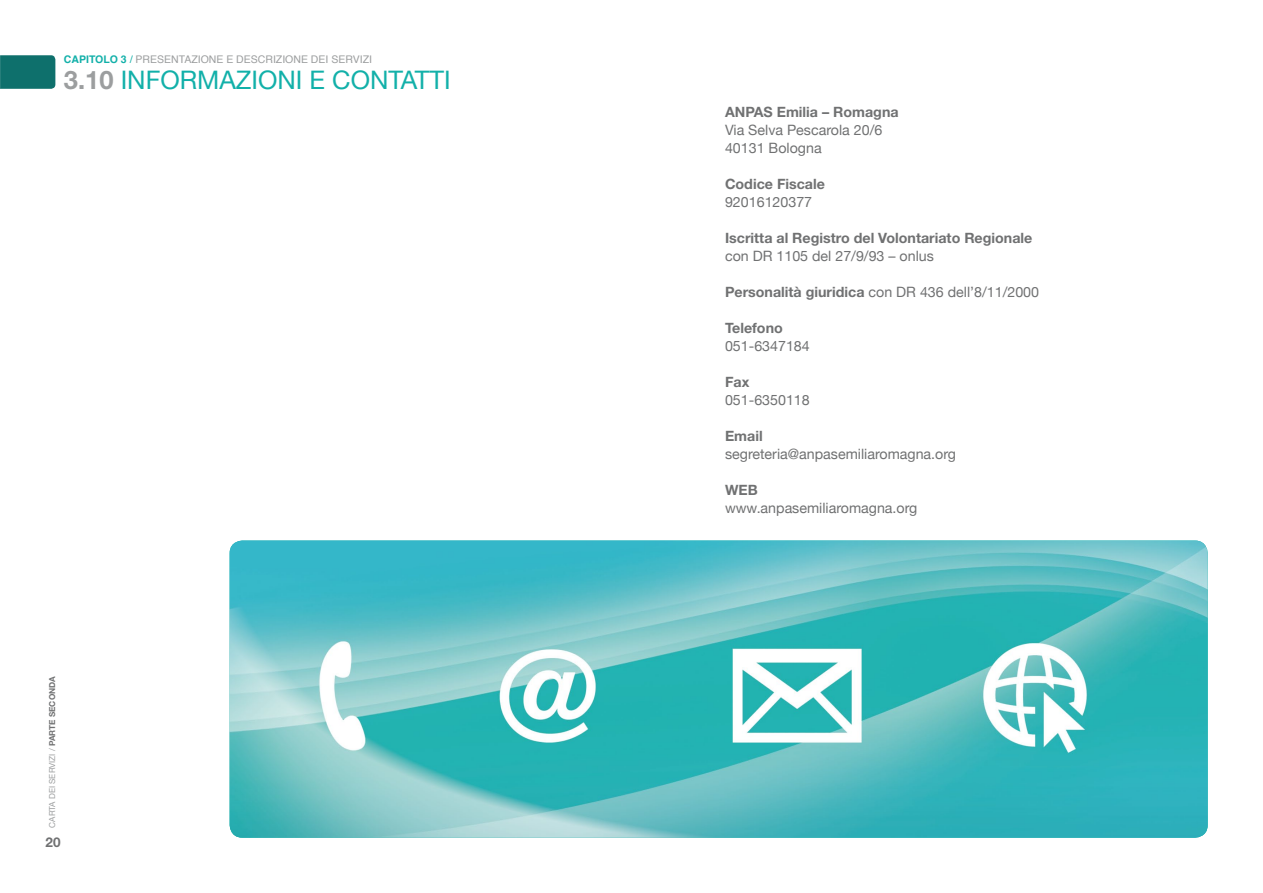
<style>
.page{position:relative;width:1263px;height:893px;background:#fff}
.page>*{position:absolute;margin:0;border:0;box-sizing:border-box;transform-origin:0 0}
.t1{font:25.5px "Helvetica Neue";color:#12b0a9}
.t2{font:14.25px/18px "Helvetica Neue";color:#707172}
.t3{font:700 14.25px "Helvetica Neue";color:#707172}
.t4{font:700 13.5px "Helvetica Neue LT Std";color:#707172}
.t5{font:10.5px "Helvetica";color:#9c9e9f}
.t6{font:8.25px "Helvetica Neue";color:#9c9e9f}
.s1{font-weight:700;color:#12b0a9}
.s2{color:#12b0a9}
.s3{font-weight:700;color:#9c9e9f}
.s4{font-weight:700;color:#707172}
.s5{font-weight:700}
</style>
<div class="page">
<img style="left:230px;top:540px;width:978px;height:298px">
<svg style="left:0;top:55px;width:55px;height:34px;background:#12726e"></svg>
<p class="t5" style="left:64px;top:51px;width:310px"><span class="s1">CAPITOLO 3</span> <span class="s2">/</span> PRESENTAZIONE E DESCRIZIONE DEI SERVIZI</p>
<h1 class="t1" style="left:64px;top:64px;width:388px"><span class="s3">3.10</span> INFORMAZIONI E CONTATTI</h1>
<p class="t6" style="left:47px;top:827px;width:153px;rotate:-90deg">CARTA DEI SERVIZI / <span class="s4">PARTE SECONDA</span></p>
<p class="t4" style="left:45px;top:834px;width:17px">20</p>
<p class="t3" style="left:725px;top:103px;width:175px">ANPAS Emilia – Romagna</p>
<p class="t2" style="left:725px;top:121px;width:159px">Via Selva Pescarola 20/6<br>40131 Bologna</p>
<p class="t3" style="left:725px;top:175px;width:101px">Codice Fiscale</p>
<p class="t2" style="left:725px;top:193px;width:89px">92016120377</p>
<p class="t3" style="left:725px;top:229px;width:309px">Iscritta al Registro del Volontariato Regionale</p>
<p class="t2" style="left:725px;top:247px;width:210px">con DR 1105 del 27/9/93 – onlus</p>
<p class="t2" style="left:725px;top:283px;width:316px"><span class="s5">Personalità giuridica</span> con DR 436 dell’8/11/2000</p>
<p class="t3" style="left:725px;top:319px;width:59px">Telefono</p>
<p class="t2" style="left:725px;top:337px;width:86px">051-6347184</p>
<p class="t3" style="left:725px;top:373px;width:26px">Fax</p>
<p class="t2" style="left:725px;top:391px;width:86px">051-6350118</p>
<p class="t3" style="left:725px;top:427px;width:39px">Email</p>
<p class="t2" style="left:725px;top:445px;width:232px">segreteria@anpasemiliaromagna.org</p>
<p class="t3" style="left:725px;top:481px;width:34px">WEB</p>
<p class="t2" style="left:725px;top:498px;width:194px">www.anpasemiliaromagna.org</p>
</div>
